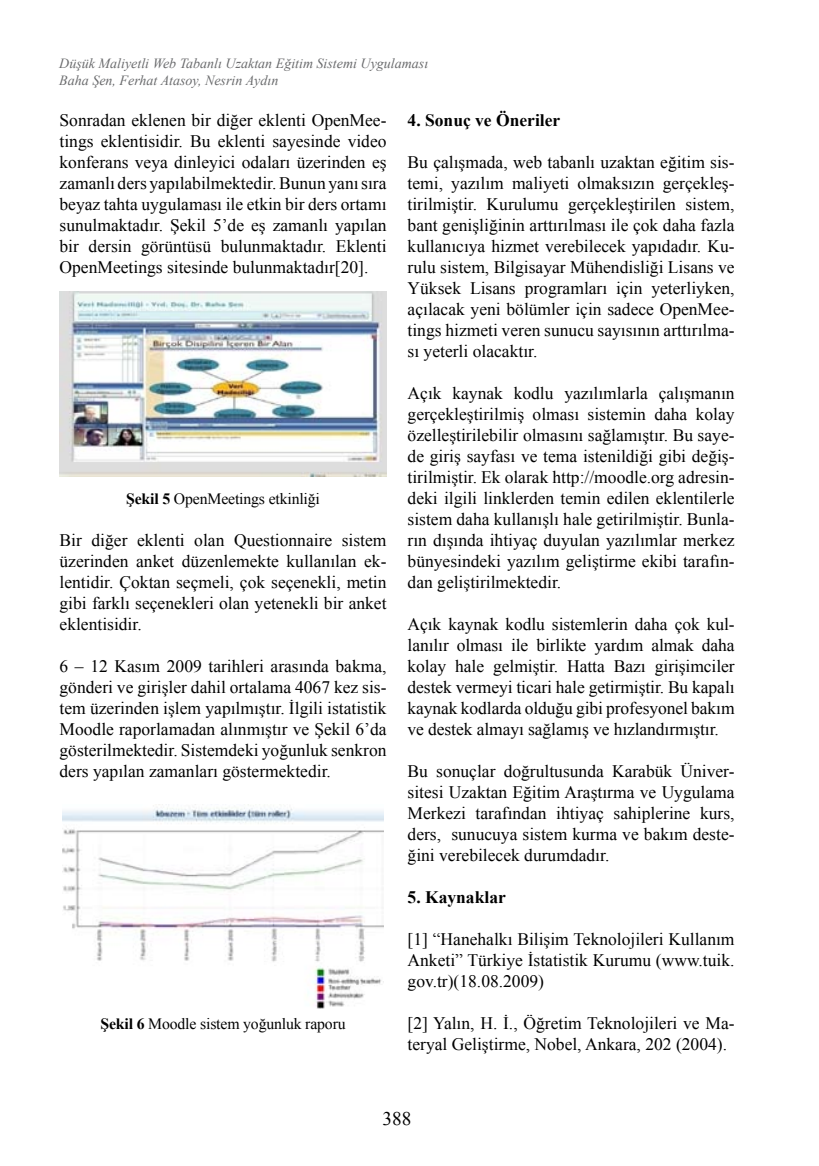
<style>
.page{position:relative;width:819px;height:1166px;background:#fff}
.page>*{position:absolute;margin:0;border:0;box-sizing:border-box;transform-origin:0 0}
.t1{font:19.25px "Times New Roman";color:#000}
.t2{font:17.5px/21px "Times New Roman";color:#000;text-align:justify}
.t3{font:700 17.5px "Times New Roman";color:#000}
.t4{font:15.75px "Times New Roman";letter-spacing:-.01em;color:#000}
.t5{font:italic 14px/16.8px "Times New Roman";color:#6a6b6d}
.s1{font-weight:700}
</style>
<div class="page">
<img style="left:59px;top:291px;width:328px;height:186px">
<img style="left:63px;top:805px;width:320px;height:203px">
<p class="t5" style="left:59px;top:55px;width:370px">Düşük Maliyetli Web Tabanlı Uzaktan Eğitim Sistemi Uygulaması<br>Baha Şen, Ferhat Atasoy, Nesrin Aydın</p>
<p class="t2" style="left:60px;top:109px;width:328px">Sonradan eklenen bir diğer eklenti OpenMee&shy;tings eklentisidir. Bu eklenti sayesinde video konferans veya dinleyici odaları üzerinden eş zamanlı ders yapılabilmektedir. Bunun yanı sıra beyaz tahta uygulaması ile etkin bir ders ortamı sunulmaktadır. Şekil 5’de eş zamanlı yapılan bir dersin görüntüsü bulunmaktadır. Eklenti OpenMeetings sitesinde bulunmaktadır[20].</p>
<p class="t3" style="left:407px;top:108px;width:154px">4. Sonuç ve Öneriler</p>
<p class="t2" style="left:407px;top:151px;width:328px">Bu çalışmada, web tabanlı uzaktan eğitim sis&shy;temi, yazılım maliyeti olmaksızın gerçekleş&shy;tirilmiştir. Kurulumu gerçekleştirilen sistem, bant genişliğinin arttırılması ile çok daha fazla kullanıcıya hizmet verebilecek yapıdadır. Ku&shy;rulu sistem, Bilgisayar Mühendisliği Lisans ve Yüksek Lisans programları için yeterliyken, açılacak yeni bölümler için sadece OpenMee&shy;tings hizmeti veren sunucu sayısının arttırılma&shy;sı yeterli olacaktır.</p>
<p class="t2" style="left:407px;top:382px;width:328px">Açık kaynak kodlu yazılımlarla çalışmanın gerçekleştirilmiş olması sistemin daha kolay özelleştirilebilir olmasını sağlamıştır. Bu saye&shy;de giriş sayfası ve tema istenildiği gibi değiş&shy;tirilmiştir. Ek olarak http://moodle.org adresin&shy;deki ilgili linklerden temin edilen eklentilerle sistem daha kullanışlı hale getirilmiştir. Bunla&shy;rın dışında ihtiyaç duyulan yazılımlar merkez bünyesindeki yazılım geliştirme ekibi tarafın&shy;dan geliştirilmektedir.</p>
<p class="t2" style="left:407px;top:613px;width:328px">Açık kaynak kodlu sistemlerin daha çok kul&shy;lanılır olması ile birlikte yardım almak daha kolay hale gelmiştir. Hatta Bazı girişimciler destek vermeyi ticari hale getirmiştir. Bu kapalı kaynak kodlarda olduğu gibi profesyonel bakım ve destek almayı sağlamış ve hızlandırmıştır.</p>
<p class="t2" style="left:407px;top:760px;width:328px">Bu sonuçlar doğrultusunda Karabük Üniver&shy;sitesi Uzaktan Eğitim Araştırma ve Uygulama Merkezi tarafından ihtiyaç sahiplerine kurs, ders, sunucuya sistem kurma ve bakım deste&shy;ğini verebilecek durumdadır.</p>
<p class="t3" style="left:407px;top:885px;width:100px">5. Kaynaklar</p>
<p class="t2" style="left:407px;top:928px;width:328px">[1] “Hanehalkı Bilişim Teknolojileri Kullanım Anketi” Türkiye İstatistik Kurumu (www.tuik. gov.tr)(18.08.2009)</p>
<p class="t2" style="left:407px;top:1012px;width:328px">[2] Yalın, H. İ., Öğretim Teknolojileri ve Ma&shy;teryal Geliştirme, Nobel, Ankara, 202 (2004).</p>
<p class="t4" style="left:126px;top:488px;width:195px"><span class="s1">Şekil 5</span> OpenMeetings etkinliği</p>
<p class="t2" style="left:60px;top:529px;width:328px">Bir diğer eklenti olan Questionnaire sistem üzerinden anket düzenlemekte kullanılan ek&shy;lentidir. Çoktan seçmeli, çok seçenekli, metin gibi farklı seçenekleri olan yetenekli bir anket eklentisidir.</p>
<p class="t2" style="left:60px;top:655px;width:328px">6 – 12 Kasım 2009 tarihleri arasında bakma, gönderi ve girişler dahil ortalama 4067 kez sis&shy;tem üzerinden işlem yapılmıştır. İlgili istatistik Moodle raporlamadan alınmıştır ve Şekil 6’da gösterilmektedir. Sistemdeki yoğunluk senkron ders yapılan zamanları göstermektedir.</p>
<p class="t4" style="left:100px;top:1013px;width:247px"><span class="s1">Şekil 6</span> Moodle sistem yoğunluk raporu</p>
<p class="t1" style="left:382px;top:1106px;width:30px">388</p>
</div>
